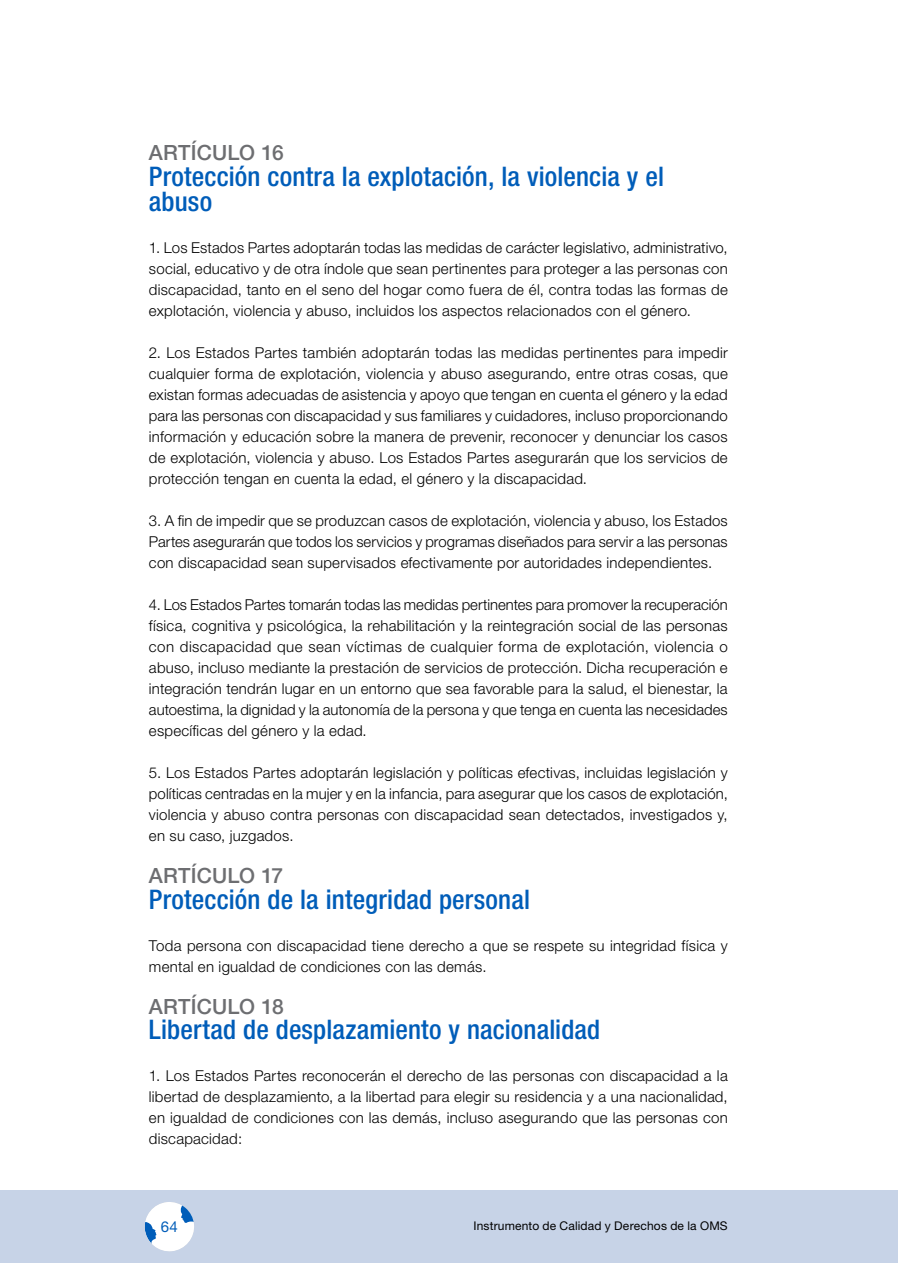
<style>
.page{position:relative;width:898px;height:1263px;background:#fff}
.page>*{position:absolute;margin:0;border:0;box-sizing:border-box;transform-origin:0 0}
.t1{font:500 condensed 27px/25.5px "Helvetica Neue";letter-spacing:.005em;color:#005db9}
.t2{font:500 21px "Helvetica Neue";letter-spacing:.005em;color:#6d6e71}
.t3{font:300 15px/21px "Helvetica Neue";letter-spacing:.015em;color:#000;text-align:justify}
.t4{font:15px "Helvetica Neue";color:#005db9}
.t5{font:12px "Helvetica Neue";letter-spacing:.015em;color:#000}
</style>
<div class="page">
<div style="left:0;top:1190px;width:897px;height:73px;background:#c7d3e7"></div>
<svg style="left:145px;top:1202px;width:49px;height:50px"></svg>
<h2 class="t2" style="left:149px;top:140px;width:136px">ARTÍCULO 16</h2>
<h1 class="t1" style="left:149px;top:163px;width:516px">Protección contra la explotación, la violencia y el abuso</h1>
<p class="t3" style="left:149px;top:237px;width:580px">1. Los Estados Partes adoptarán todas las medidas de carácter legislativo, administrativo, social, educativo y de otra índole que sean pertinentes para proteger a las personas con discapacidad, tanto en el seno del hogar como fuera de él, contra todas las formas de explotación, violencia y abuso, incluidos los aspectos relacionados con el género.</p>
<p class="t3" style="left:149px;top:342px;width:580px">2. Los Estados Partes también adoptarán todas las medidas pertinentes para impedir cualquier forma de explotación, violencia y abuso asegurando, entre otras cosas, que existan formas adecuadas de asistencia y apoyo que tengan en cuenta el género y la edad para las personas con discapacidad y sus familiares y cuidadores, incluso proporcionando información y educación sobre la manera de prevenir, reconocer y denunciar los casos de explotación, violencia y abuso. Los Estados Partes asegurarán que los servicios de protección tengan en cuenta la edad, el género y la discapacidad.</p>
<p class="t3" style="left:149px;top:510px;width:580px">3. A fin de impedir que se produzcan casos de explotación, violencia y abuso, los Estados Partes asegurarán que todos los servicios y programas diseñados para servir a las personas con discapacidad sean supervisados efectivamente por autoridades independientes.</p>
<p class="t3" style="left:149px;top:594px;width:580px">4. Los Estados Partes tomarán todas las medidas pertinentes para promover la recuperación física, cognitiva y psicológica, la rehabilitación y la reintegración social de las personas con discapacidad que sean víctimas de cualquier forma de explotación, violencia o abuso, incluso mediante la prestación de servicios de protección. Dicha recuperación e integración tendrán lugar en un entorno que sea favorable para la salud, el bienestar, la autoestima, la dignidad y la autonomía de la persona y que tenga en cuenta las necesidades específicas del género y la edad.</p>
<p class="t3" style="left:149px;top:762px;width:580px">5. Los Estados Partes adoptarán legislación y políticas efectivas, incluidas legislación y políticas centradas en la mujer y en la infancia, para asegurar que los casos de explotación, violencia y abuso contra personas con discapacidad sean detectados, investigados y, en su caso, juzgados.</p>
<h2 class="t2" style="left:149px;top:863px;width:136px">ARTÍCULO 17</h2>
<h1 class="t1" style="left:149px;top:886px;width:382px">Protección de la integridad personal</h1>
<p class="t3" style="left:149px;top:935px;width:580px">Toda persona con discapacidad tiene derecho a que se respete su integridad física y mental en igualdad de condiciones con las demás.</p>
<h2 class="t2" style="left:149px;top:994px;width:136px">ARTÍCULO 18</h2>
<h1 class="t1" style="left:149px;top:1017px;width:452px">Libertad de desplazamiento y nacionalidad</h1>
<p class="t3" style="left:149px;top:1065px;width:580px">1. Los Estados Partes reconocerán el derecho de las personas con discapacidad a la libertad de desplazamiento, a la libertad para elegir su residencia y a una nacionalidad, en igualdad de condiciones con las demás, incluso asegurando que las personas con discapacidad:</p>
<p class="t4" style="left:161px;top:1218px;width:19px">64</p>
<p class="t5" style="left:473px;top:1218px;width:256px">Instrumento de Calidad y Derechos de la OMS</p>
</div>
